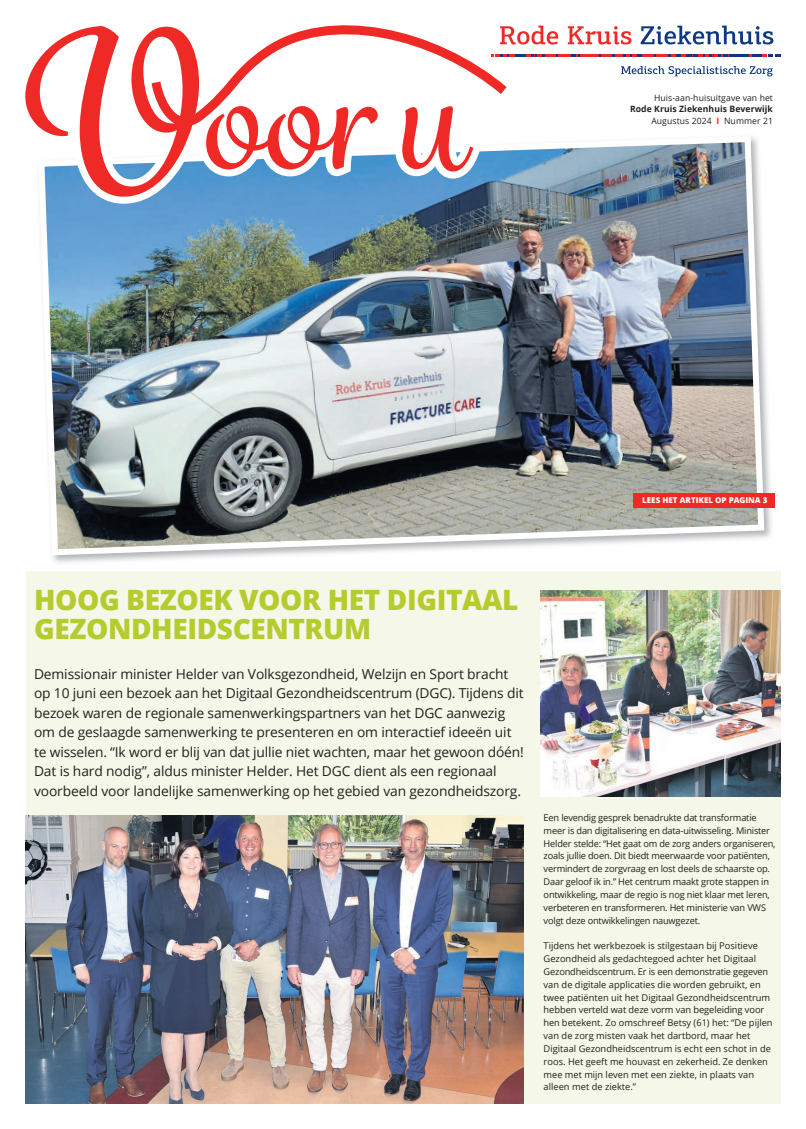
<style>
.page{position:relative;width:806px;height:1129px;background:#fff}
.page>*{position:absolute;margin:0;border:0;box-sizing:border-box;transform-origin:0 0}
.t1{font:500 143.6px "Grafolita Script";color:#ee2926}
.t2{font:800 28px/29px "Open Sans";letter-spacing:-.015em;color:#b4cc2e}
.t3{font:13.7px/19.5px "Open Sans";letter-spacing:-.01em;color:#231f20}
.t4{font:9.3px/12.8px "Open Sans";color:#231f20}
.t5{font:9.3px/12.8px "Open Sans";letter-spacing:-.02em;color:#231f20}
.t6{font:700 8.7px/11.8px "Open Sans";letter-spacing:.01em;color:#231f20;text-align:right}
.t7{font:8.7px "Open Sans";letter-spacing:.01em;color:#231f20}
.t8{font:800 8px "Open Sans";color:#fff}
.s1{font-size:217.8px}
.s2{font-weight:400}
.s3{color:#ee2926}
</style>
<div class="page">
<div style="left:26px;top:571px;width:754px;height:531px;background:#f5f8e8"></div>
<svg style="left:517px;top:26px;width:40px;height:19px"></svg>
<svg style="left:567px;top:26px;width:64px;height:19px"></svg>
<svg style="left:640px;top:26px;width:132px;height:19px"></svg>
<svg style="left:621px;top:66px;width:151px;height:10px"></svg>
<hr style="left:500px;top:54px;width:266px;height:3px;background:#ee2926">
<svg style="left:516px;top:54px;width:28px;height:3px"></svg>
<svg style="left:571px;top:54px;width:8px;height:3px"></svg>
<svg style="left:623px;top:54px;width:18px;height:3px"></svg>
<svg style="left:676px;top:54px;width:20px;height:3px"></svg>
<svg style="left:703px;top:54px;width:24px;height:3px"></svg>
<svg style="left:752px;top:54px;width:9px;height:3px"></svg>
<svg style="left:768px;top:54px;width:11px;height:3px"></svg>
<hr style="left:729px;top:54px;width:19px;height:3px;background:#0d3884">
<img style="left:46px;top:137px;width:720px;height:421px">
<svg style="left:44px;top:137px;width:169px;height:74px"></svg>
<svg style="left:192px;top:137px;width:298px;height:48px"></svg>
<svg style="left:151px;top:25px;width:365px;height:102px"></svg>
<img style="left:26px;top:815px;width:497px;height:287px">
<img style="left:540px;top:590px;width:240px;height:206px">
<div style="left:633px;top:492px;width:141px;height:15px;background:#ee2926"></div>
<h1 class="t1" style="left:5px;top:24px;width:456px"><span class="s1">V</span>oor u</h1>
<p class="t7" style="left:653px;top:91px;width:120px">Huis-aan-huisuitgave van het</p>
<p class="t6" style="left:629px;top:103px;width:144px">Rode Kruis Ziekenhuis Beverwijk<br><span class="s2">Augustus 2024</span> <span class="s3">I</span> <span class="s2">Nummer 21</span></p>
<p class="t8" style="left:642px;top:494px;width:127px">LEES HET ARTIKEL OP PAGINA 3</p>
<h2 class="t2" style="left:34px;top:583px;width:485px">HOOG BEZOEK VOOR HET DIGITAAL<br>GEZONDHEIDSCENTRUM</h2>
<p class="t3" style="left:34px;top:663px;width:491px">Demissionair minister Helder van Volksgezondheid, Welzijn en Sport bracht op 10 juni een bezoek aan het Digitaal Gezondheidscentrum (DGC). Tijdens dit bezoek waren de regionale samenwerkingspartners van het DGC aanwezig om de geslaagde samenwerking te presenteren en om interactief ideeën uit te wisselen. “Ik word er blij van dat jullie niet wachten, maar het gewoon dóén!<br>Dat is hard nodig”, aldus minister Helder. Het DGC dient als een regionaal voorbeeld voor landelijke samenwerking op het gebied van gezondheidszorg.</p>
<p class="t5" style="left:543px;top:810px;width:233px">Een levendig gesprek benadrukte dat transformatie meer is dan digitalisering en data-uitwisseling. Minister Helder stelde: “Het gaat om de zorg anders organiseren, zoals jullie doen. Dit biedt meerwaarde voor patiënten, vermindert de zorgvraag en lost deels de schaarste op.<br>Daar geloof ik in.” Het centrum maakt grote stappen in ontwikkeling, maar de regio is nog niet klaar met leren, verbeteren en transformeren. Het ministerie van VWS volgt deze ontwikkelingen nauwgezet.</p>
<p class="t4" style="left:543px;top:939px;width:230px">Tijdens het werkbezoek is stilgestaan bij Positieve Gezondheid als gedachtegoed achter het Digitaal Gezondheidscentrum. Er is een demonstratie gegeven van de digitale applicaties die worden gebruikt, en twee patiënten uit het Digitaal Gezondheidscentrum hebben verteld wat deze vorm van begeleiding voor hen betekent. Zo omschreef Betsy (61) het: “De pijlen van de zorg misten vaak het dartbord, maar het Digitaal Gezondheidscentrum is echt een schot in de roos. Het geeft me houvast en zekerheid. Ze denken mee met mijn leven met een ziekte, in plaats van alleen met de ziekte.”</p>
</div>
